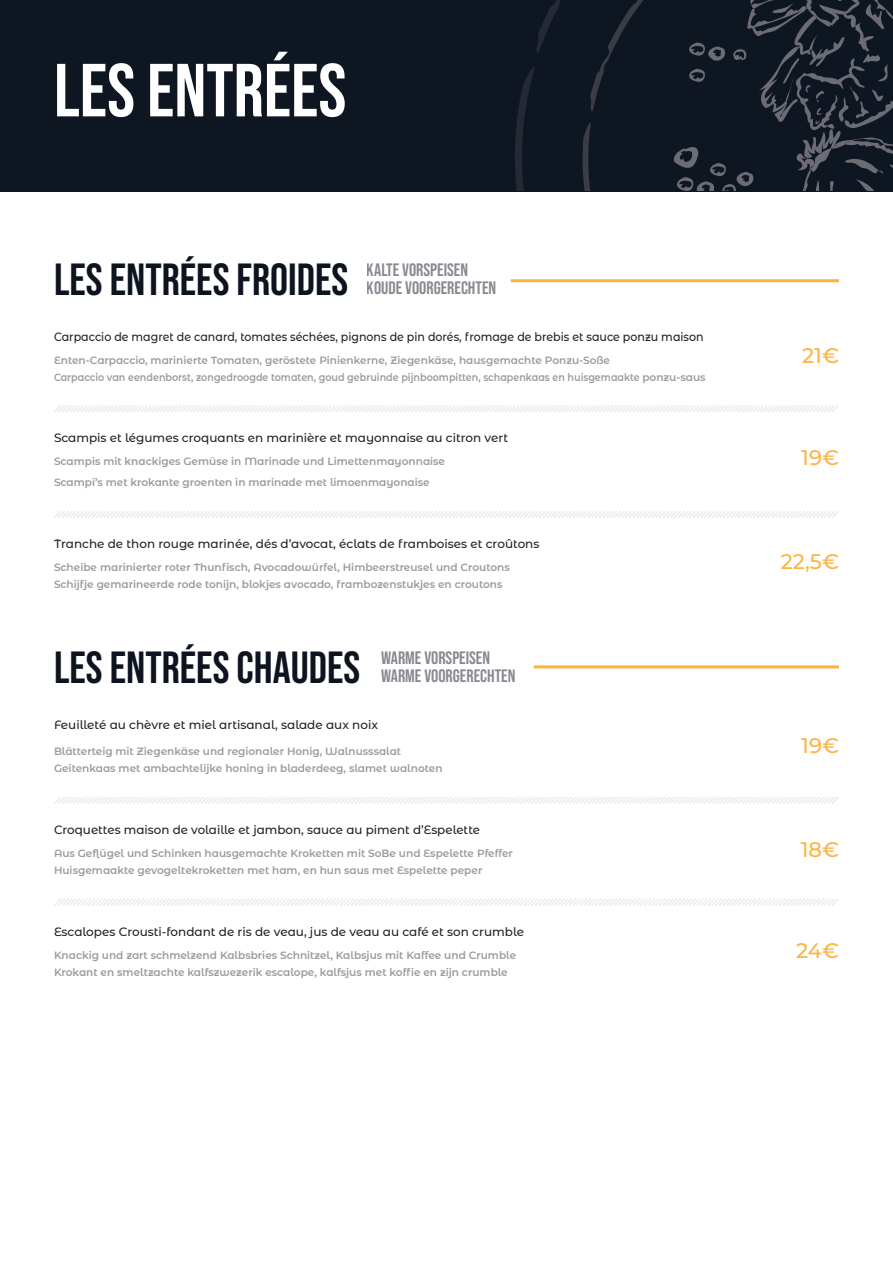
<style>
.page{position:relative;width:893px;height:1263px;background:#fff}
.page>*{position:absolute;margin:0;border:0;box-sizing:border-box;transform-origin:0 0}
.t1{font:75px "Bebas Neue";color:#fff}
.t2{font:45px "Bebas Neue";color:#0e1320}
.t3{font:500 21px "Montserrat Alternates";color:#fcb442}
.t4{font:18px/18.3px "Bebas Neue";color:#0e1320}
.t5{font:500 12px "Montserrat Alternates";color:#231f20}
.t6{font:500 12px "Montserrat Alternates";color:#231f20;scale:.92 1}
.t7{font:600 10.5px "Montserrat Alternates";color:#9d999c}
.t8{font:600 10.5px "Montserrat Alternates";color:#9d999c;scale:.91 1}
</style>
<div class="page">
<div style="left:0;top:0;width:893px;height:191px;background:#0e1621"></div>
<svg style="left:536px;top:0;width:24px;height:53px"></svg>
<svg style="left:515px;top:67px;width:20px;height:123px"></svg>
<svg style="left:590px;top:0;width:53px;height:111px"></svg>
<svg style="left:582px;top:123px;width:9px;height:67px"></svg>
<svg style="left:673px;top:0;width:220px;height:190px"></svg>
<svg style="left:54px;top:405px;width:785px;height:7px"></svg>
<svg style="left:54px;top:511px;width:785px;height:7px"></svg>
<hr style="left:511px;top:279px;width:328px;height:3px;background:#fcb43f">
<svg style="left:54px;top:797px;width:785px;height:7px"></svg>
<svg style="left:54px;top:899px;width:785px;height:7px"></svg>
<hr style="left:534px;top:665px;width:305px;height:3px;background:#fcb43f">
<h1 class="t1" style="left:54px;top:48px;width:294px">LES ENTRÉES</h1>
<h2 class="t2" style="left:54px;top:254px;width:296px">LES ENTRÉES FROIDES</h2>
<h3 class="t4" style="left:367px;top:260px;width:131px">KALTE VORSPEISEN<br>KOUDE VOORGERECHTEN</h3>
<p class="t6" style="left:54px;top:328px;width:708px">Carpaccio de magret de canard, tomates séchées, pignons de pin dorés, fromage de brebis et sauce ponzu maison</p>
<p class="t8" style="left:54px;top:369px;width:718px">Carpaccio van eendenborst, zongedroogde tomaten, goud gebruinde pijnboompitten, schapenkaas en huisgemaakte ponzu-saus</p>
<p class="t7" style="left:54px;top:352px;width:558px">Enten-Carpaccio, marinierte Tomaten, geröstete Pinienkerne, Ziegenkäse, hausgemachte Ponzu-Soße</p>
<p class="t5" style="left:54px;top:430px;width:456px">Scampis et légumes croquants en marinière et mayonnaise au citron vert</p>
<p class="t7" style="left:54px;top:475px;width:377px">Scampi’s met krokante groenten in marinade met limoenmayonaise</p>
<p class="t7" style="left:54px;top:454px;width:393px">Scampis mit knackiges Gemüse in Marinade und Limettenmayonnaise</p>
<p class="t5" style="left:54px;top:536px;width:487px">Tranche de thon rouge marinée, dés d’avocat, éclats de framboises et croûtons</p>
<p class="t7" style="left:54px;top:577px;width:450px">Schijfje gemarineerde rode tonijn, blokjes avocado, frambozenstukjes en croutons</p>
<p class="t7" style="left:54px;top:560px;width:457px">Scheibe marinierter roter Thunfisch, Avocadowürfel, Himbeerstreusel und Croutons</p>
<h2 class="t2" style="left:54px;top:642px;width:308px">LES ENTRÉES CHAUDES</h2>
<h3 class="t4" style="left:381px;top:648px;width:136px">WARME VORSPEISEN<br>WARME VOORGERECHTEN</h3>
<p class="t5" style="left:54px;top:716px;width:325px">Feuilleté au chèvre et miel artisanal, salade aux noix</p>
<p class="t7" style="left:54px;top:761px;width:390px">Geitenkaas met ambachtelijke honing in bladerdeeg, slamet walnoten</p>
<p class="t7" style="left:54px;top:744px;width:349px">Blätterteig mit Ziegenkäse und regionaler Honig, Walnusssalat</p>
<p class="t5" style="left:54px;top:821px;width:428px">Croquettes maison de volaille et jambon, sauce au piment d’Espelette</p>
<p class="t7" style="left:54px;top:863px;width:430px">Huisgemaakte gevogeltekroketten met ham, en hun saus met Espelette peper</p>
<p class="t7" style="left:54px;top:846px;width:461px">Aus Geflügel und Schinken hausgemachte Kroketten mit SoBe und Espelette Pfeffer</p>
<p class="t5" style="left:54px;top:923px;width:472px">Escalopes Crousti-fondant de ris de veau, jus de veau au café et son crumble</p>
<p class="t7" style="left:54px;top:965px;width:455px">Krokant en smeltzachte kalfszwezerik escalope, kalfsjus met koffie en zijn crumble</p>
<p class="t7" style="left:54px;top:948px;width:464px">Knackig und zart schmelzend Kalbsbries Schnitzel, Kalbsjus mit Kaffee und Crumble</p>
<h3 class="t3" style="left:802px;top:341px;width:38px">21€</h3>
<h3 class="t3" style="left:801px;top:443px;width:39px">19€</h3>
<h3 class="t3" style="left:781px;top:547px;width:60px">22,5€</h3>
<h3 class="t3" style="left:801px;top:730px;width:39px">19€</h3>
<h3 class="t3" style="left:801px;top:834px;width:40px">18€</h3>
<h3 class="t3" style="left:796px;top:936px;width:44px">24€</h3>
</div>
